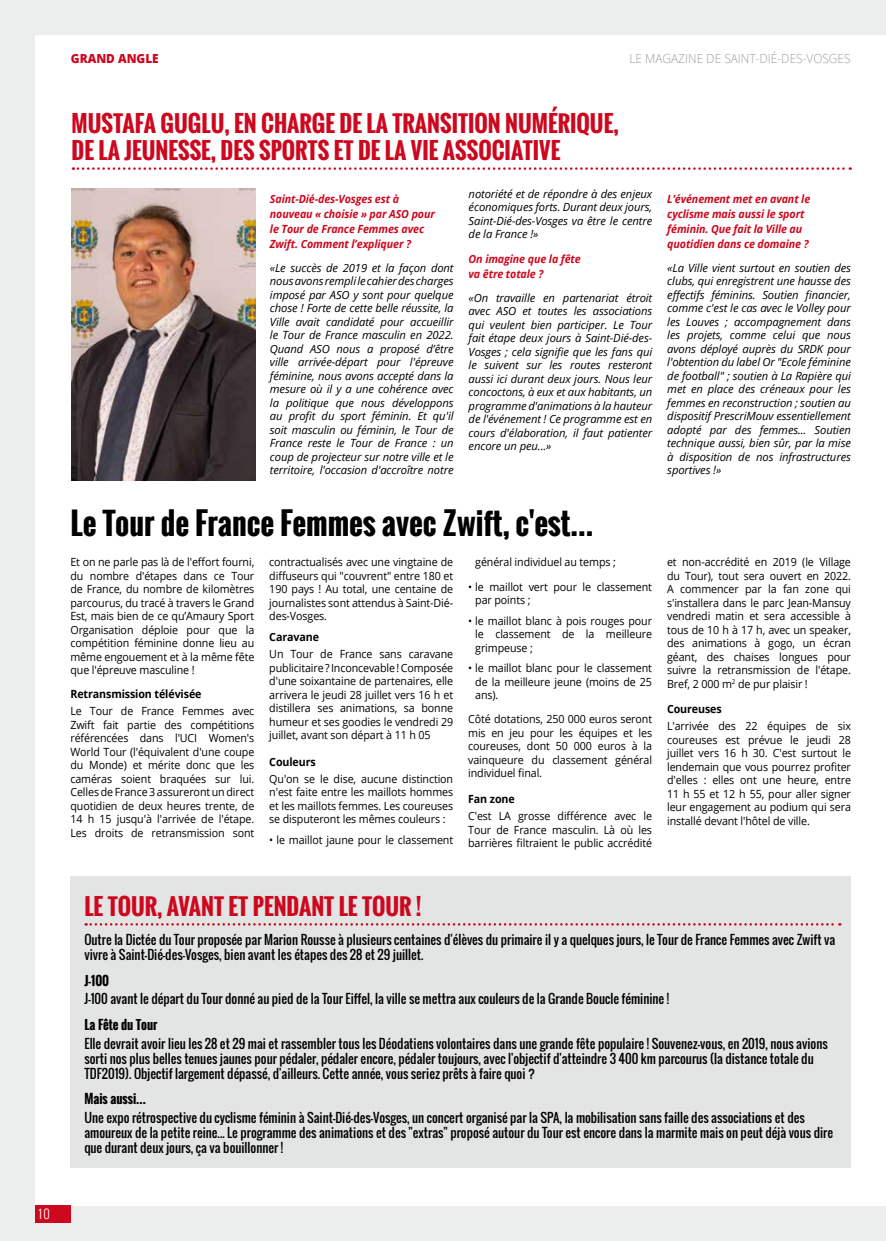
<style>
.page{position:relative;width:886px;height:1241px;background:#fff}
.page>*{position:absolute;margin:0;border:0;box-sizing:border-box;transform-origin:0 0}
.t1{font:700 30px "Oswald";color:#000}
.t2{font:700 22.5px/27px "Oswald";color:#cd071e}
.t3{font:12.5px/15px "Oswald";color:#000}
.t4{font:300 12.5px "Open Sans";color:#9c9e9f;scale:.95 1}
.t5{font:700 12.5px "Oswald";color:#000}
.t6{font:800 12.5px "Open Sans";color:#cd071e;scale:.95 1}
.t7{font:300 12.5px "Oswald";color:#fff}
.t8{font:11.25px/13.5px "Open Sans";letter-spacing:-.01em;color:#000;text-align:justify;scale:.95 1}
.t9{font:italic 11.25px/13.5px "Open Sans";letter-spacing:-.01em;color:#000;text-align:justify}
.t10{font:italic 700 11.25px/15px "Open Sans";letter-spacing:-.01em;color:#cd071e;scale:.95 1}
.t11{font:700 11.25px "Open Sans";letter-spacing:-.01em;color:#000;scale:.95 1}
</style>
<div class="page">
<div style="left:0;top:0;width:886px;height:1240px;background:#eceded"></div>
<div style="left:35px;top:35px;width:851px;height:1170px;background:#fff"></div>
<svg style="left:73px;top:167px;width:778px;height:3px"></svg>
<img style="left:72px;top:189px;width:183px;height:292px">
<div style="left:70px;top:875px;width:781px;height:292px;background:#e3e4e4"></div>
<svg style="left:86px;top:923px;width:754px;height:2px"></svg>
<div style="left:35px;top:1205px;width:36px;height:17px;background:#cd071e"></div>
<p class="t7" style="left:39px;top:1204px;width:12px">10</p>
<p class="t6" style="left:71px;top:49px;width:94px">GRAND ANGLE</p>
<p class="t4" style="left:629px;top:50px;width:234px">LE MAGAZINE DE SAINT-DIÉ-DES-VOSGES</p>
<h2 class="t2" style="left:72px;top:110px;width:548px">MUSTAFA GUGLU, EN CHARGE DE LA TRANSITION NUMÉRIQUE,<br>DE LA JEUNESSE, DES SPORTS ET DE LA VIE ASSOCIATIVE</h2>
<p class="t10" style="left:270px;top:191px;width:175px">Saint-Dié-des-Vosges est à nouveau « choisie » par ASO pour le Tour de France Femmes avec<br>Zwift. Comment l’expliquer ?</p>
<p class="t9" style="left:270px;top:260px;width:185px">«Le succès de 2019 et la façon dont nous avons rempli le cahier des charges imposé par ASO y sont pour quelque chose ! Forte de cette belle réussite, la Ville avait candidaté pour accueillir le Tour de France masculin en 2022.<br>Quand ASO nous a proposé d’être ville arrivée-départ pour l'épreuve féminine, nous avons accepté dans la mesure où il y a une cohérence avec la politique que nous développons au profit du sport féminin. Et qu'il soit masculin ou féminin, le Tour de France reste le Tour de France : un coup de projecteur sur notre ville et le territoire, l'occasion d'accroître notre</p>
<p class="t9" style="left:469px;top:186px;width:185px">notoriété et de répondre à des enjeux économiques forts. Durant deux jours, Saint-Dié-des-Vosges va être le centre de la France !»</p>
<p class="t10" style="left:469px;top:251px;width:120px">On imagine que la fête va être totale ?</p>
<p class="t9" style="left:469px;top:290px;width:185px">«On travaille en partenariat étroit avec ASO et toutes les associations qui veulent bien participer. Le Tour fait étape deux jours à Saint-Dié-des-Vosges ; cela signifie que les fans qui le suivent sur les routes resteront aussi ici durant deux jours. Nous leur concoctons, à eux et aux habitants, un programme d'animations à la hauteur de l'événement ! Ce programme est en cours d'élaboration, il faut patienter encore un peu...»</p>
<h1 class="t1" style="left:70px;top:500px;width:525px">Le Tour de France Femmes avec Zwift, c'est...</h1>
<p class="t8" style="left:70px;top:555px;width:195px">Et on ne parle pas là de l'effort fourni, du nombre d'étapes dans ce Tour de France, du nombre de kilomètres parcourus, du tracé à travers le Grand Est, mais bien de ce qu’Amaury Sport Organisation déploie pour que la compétition féminine donne lieu au même engouement et à la même fête que l'épreuve masculine !</p>
<p class="t11" style="left:70px;top:685px;width:139px">Retransmission télévisée</p>
<p class="t8" style="left:70px;top:703px;width:195px">Le Tour de France Femmes avec Zwift fait partie des compétitions référencées dans l'UCI Women's World Tour (l'équivalent d'une coupe du Monde) et mérite donc que les caméras soient braquées sur lui.<br>Celles de France 3 assureront un direct quotidien de deux heures trente, de 14 h 15 jusqu'à l'arrivée de l'étape.<br>Les droits de retransmission sont</p>
<p class="t8" style="left:269px;top:555px;width:195px">contractualisés avec une vingtaine de diffuseurs qui "couvrent" entre 180 et 190 pays ! Au total, une centaine de journalistes sont attendus à Saint-Dié&shy;des-Vosges.</p>
<p class="t11" style="left:269px;top:629px;width:54px">Caravane</p>
<p class="t8" style="left:269px;top:647px;width:195px">Un Tour de France sans caravane publicitaire ? Inconcevable ! Composée d'une soixantaine de partenaires, elle arrivera le jeudi 28 juillet vers 16 h et distillera ses animations, sa bonne humeur et ses goodies le vendredi 29 juillet, avant son départ à 11 h 05</p>
<p class="t11" style="left:269px;top:753px;width:50px">Couleurs</p>
<p class="t8" style="left:269px;top:771px;width:195px">Qu'on se le dise, aucune distinction n'est faite entre les maillots hommes et les maillots femmes. Les coureuses se disputeront les mêmes couleurs :</p>
<p class="t8" style="left:269px;top:832px;width:195px">• le maillot jaune pour le classement</p>
<p class="t8" style="left:475px;top:555px;width:150px">général individuel au temps ;</p>
<p class="t8" style="left:475px;top:579px;width:188px;text-indent:-7px">• le maillot vert pour le classement par points ;</p>
<p class="t8" style="left:475px;top:613px;width:188px;text-indent:-7px">• le maillot blanc à pois rouges pour le classement de la meilleure grimpeuse ;</p>
<p class="t8" style="left:475px;top:661px;width:188px;text-indent:-7px">• le maillot blanc pour le classement de la meilleure jeune (moins de 25 ans).</p>
<p class="t8" style="left:468px;top:712px;width:195px">Côté dotations, 250 000 euros seront mis en jeu pour les équipes et les coureuses, dont 50 000 euros à la vainqueure du classement général individuel final.</p>
<p class="t11" style="left:468px;top:790px;width:50px">Fan zone</p>
<p class="t8" style="left:468px;top:808px;width:195px">C'est LA grosse différence avec le Tour de France masculin. Là où les barrières filtraient le public accrédité</p>
<p class="t10" style="left:667px;top:191px;width:152px">L’événement met en avant le cyclisme mais aussi le sport féminin. Que fait la Ville au quotidien dans ce domaine ?</p>
<p class="t9" style="left:667px;top:260px;width:185px">«La Ville vient surtout en soutien des clubs, qui enregistrent une hausse des effectifs féminins. Soutien financier, comme c'est le cas avec le Volley pour les Louves ; accompagnement dans les projets, comme celui que nous avons déployé auprès du SRDK pour l'obtention du label Or "Ecole féminine de football" ; soutien à La Rapière qui met en place des créneaux pour les femmes en reconstruction ; soutien au dispositif PrescriMouv essentiellement adopté par des femmes... Soutien technique aussi, bien sûr, par la mise à disposition de nos infrastructures sportives !»</p>
<p class="t8" style="left:667px;top:555px;width:195px">et non-accrédité en 2019 (le Village du Tour), tout sera ouvert en 2022.<br>A commencer par la fan zone qui s'installera dans le parc Jean-Mansuy vendredi matin et sera accessible à tous de 10 h à 17 h, avec un speaker, des animations à gogo, un écran géant, des chaises longues pour suivre la retransmission de l'étape.<br>Bref, 2 000 m<sup>2</sup> de pur plaisir !</p>
<p class="t11" style="left:667px;top:700px;width:59px">Coureuses</p>
<p class="t8" style="left:667px;top:718px;width:195px">L'arrivée des 22 équipes de six coureuses est prévue le jeudi 28 juillet vers 16 h 30. C'est surtout le lendemain que vous pourrez profiter d'elles : elles ont une heure, entre 11 h 55 et 12 h 55, pour aller signer leur engagement au podium qui sera installé devant l'hôtel de ville.</p>
<h2 class="t2" style="left:84px;top:893px;width:339px">LE TOUR, AVANT ET PENDANT LE TOUR !</h2>
<p class="t3" style="left:84px;top:932px;width:752px">Outre la Dictée du Tour proposée par Marion Rousse à plusieurs centaines d'élèves du primaire il y a quelques jours, le Tour de France Femmes avec Zwift va vivre à Saint-Dié-des-Vosges, bien avant les étapes des 28 et 29 juillet.</p>
<p class="t5" style="left:84px;top:970px;width:26px">J-100</p>
<p class="t3" style="left:84px;top:991px;width:586px">J-100 avant le départ du Tour donné au pied de la Tour Eiffel, la ville se mettra aux couleurs de la Grande Boucle féminine !</p>
<p class="t5" style="left:84px;top:1015px;width:75px">La Fête du Tour</p>
<p class="t3" style="left:84px;top:1035px;width:745px">Elle devrait avoir lieu les 28 et 29 mai et rassembler tous les Déodatiens volontaires dans une grande fête populaire ! Souvenez-vous, en 2019, nous avions sorti nos plus belles tenues jaunes pour pédaler, pédaler encore, pédaler toujours, avec l'objectif d'atteindre 3 400 km parcourus (la distance totale du<br>TDF2019). Objectif largement dépassé, d'ailleurs. Cette année, vous seriez prêts à faire quoi ?</p>
<p class="t5" style="left:84px;top:1089px;width:63px">Mais aussi...</p>
<p class="t3" style="left:84px;top:1109px;width:750px">Une expo rétrospective du cyclisme féminin à Saint-Dié-des-Vosges, un concert organisé par la SPA, la mobilisation sans faille des associations et des amoureux de la petite reine... Le programme des animations et des "extras" proposé autour du Tour est encore dans la marmite mais on peut déjà vous dire que durant deux jours, ça va bouillonner !</p>
</div>
